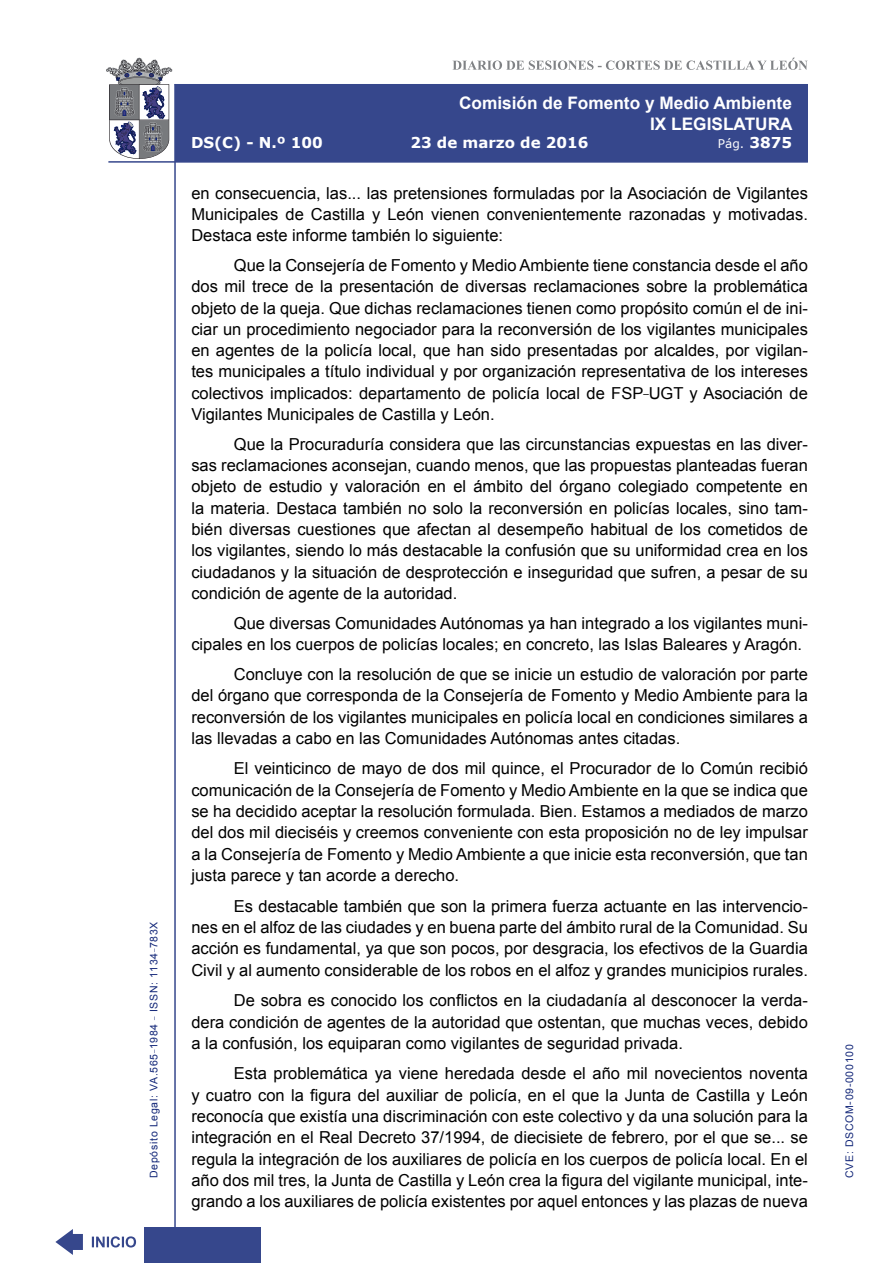
<style>
.page{position:relative;width:893px;height:1263px;background:#fff}
.page>*{position:absolute;margin:0;border:0;box-sizing:border-box;transform-origin:0 0}
.t1{font:700 17.25px "Arial";color:#fff}
.t2{font:16.5px/21.3px "Arial";color:#000;text-align:justify}
.t3{font:700 15px "Verdana";color:#fff}
.t4{font:12px "Verdana";color:#fff}
.t5{font:10.5px "Arial";letter-spacing:.065em;color:#122678}
.s1{font-weight:700;font-size:15px}
</style>
<div class="page">
<svg style="left:452px;top:58px;width:356px;height:12px"></svg>
<hr style="left:174px;top:84px;width:2px;height:1179px;background:#36478c">
<div style="left:144px;top:1227px;width:117px;height:36px;background:#36478c"></div>
<div style="left:175px;top:84px;width:633px;height:78px;background:#36478c"></div>
<hr style="left:108px;top:161px;width:700px;height:2px;background:#36478c">
<svg style="left:92px;top:1236px;width:44px;height:11px"></svg>
<svg style="left:55px;top:1229px;width:28px;height:26px"></svg>
<svg style="left:106px;top:58px;width:66px;height:101px"></svg>
<p class="t5" style="left:147px;top:1178px;width:258px;rotate:-90deg">Depósito Legal: VA.565<sup>_</sup>1984 <sup>_</sup> ISSN: 1134<sup>_</sup>783X</p>
<p class="t1" style="left:459px;top:92px;width:334px">Comisión de Fomento y Medio Ambiente</p>
<p class="t1" style="left:650px;top:113px;width:144px">IX LEGISLATURA</p>
<p class="t3" style="left:191px;top:132px;width:133px">DS(C) - N.º 100</p>
<p class="t3" style="left:410px;top:132px;width:180px">23 de marzo de 2016</p>
<p class="t4" style="left:718px;top:135px;width:76px">Pág. <span class="s1">3875</span></p>
<p class="t2" style="left:191px;top:183px;width:618px">en consecuencia, las... las pretensiones formuladas por la Asociación de Vigilantes Municipales de Castilla y León vienen convenientemente razonadas y motivadas.<br>Destaca este informe también lo siguiente:</p>
<p class="t2" style="left:191px;top:255px;width:618px;text-indent:43px">Que la Consejería de Fomento y Medio Ambiente tiene constancia desde el año dos mil trece de la presentación de diversas reclamaciones sobre la problemática objeto de la queja. Que dichas reclamaciones tienen como propósito común el de ini&shy;ciar un procedimiento negociador para la reconversión de los vigilantes municipales en agentes de la policía local, que han sido presentadas por alcaldes, por vigilan&shy;tes municipales a título individual y por organización representativa de los intereses colectivos implicados: departamento de policía local de FSP<sup>_</sup>UGT y Asociación de Vigilantes Municipales de Castilla y León.</p>
<p class="t2" style="left:191px;top:434px;width:618px;text-indent:43px">Que la Procuraduría considera que las circunstancias expuestas en las diver&shy;sas reclamaciones aconsejan, cuando menos, que las propuestas planteadas fueran objeto de estudio y valoración en el ámbito del órgano colegiado competente en la materia. Destaca también no solo la reconversión en policías locales, sino tam&shy;bién diversas cuestiones que afectan al desempeño habitual de los cometidos de los vigilantes, siendo lo más destacable la confusión que su uniformidad crea en los ciudadanos y la situación de desprotección e inseguridad que sufren, a pesar de su condición de agente de la autoridad.</p>
<p class="t2" style="left:191px;top:612px;width:618px;text-indent:43px">Que diversas Comunidades Autónomas ya han integrado a los vigilantes muni&shy;cipales en los cuerpos de policías locales; en concreto, las Islas Baleares y Aragón.</p>
<p class="t2" style="left:191px;top:664px;width:618px;text-indent:43px">Concluye con la resolución de que se inicie un estudio de valoración por parte del órgano que corresponda de la Consejería de Fomento y Medio Ambiente para la reconversión de los vigilantes municipales en policía local en condiciones similares a las llevadas a cabo en las Comunidades Autónomas antes citadas.</p>
<p class="t2" style="left:191px;top:758px;width:618px;text-indent:43px">El veinticinco de mayo de dos mil quince, el Procurador de lo Común recibió comunicación de la Consejería de Fomento y Medio Ambiente en la que se indica que se ha decidido aceptar la resolución formulada. Bien. Estamos a mediados de marzo del dos mil dieciséis y creemos conveniente con esta proposición no de ley impulsar a la Consejería de Fomento y Medio Ambiente a que inicie esta reconversión, que tan justa parece y tan acorde a derecho.</p>
<p class="t2" style="left:191px;top:895px;width:618px;text-indent:43px">Es destacable también que son la primera fuerza actuante en las intervencio&shy;nes en el alfoz de las ciudades y en buena parte del ámbito rural de la Comunidad. Su acción es fundamental, ya que son pocos, por desgracia, los efectivos de la Guardia Civil y al aumento considerable de los robos en el alfoz y grandes municipios rurales.</p>
<p class="t2" style="left:191px;top:990px;width:618px;text-indent:43px">De sobra es conocido los conflictos en la ciudadanía al desconocer la verda&shy;dera condición de agentes de la autoridad que ostentan, que muchas veces, debido a la confusión, los equiparan como vigilantes de seguridad privada.</p>
<p class="t2" style="left:191px;top:1063px;width:618px;text-indent:43px">Esta problemática ya viene heredada desde el año mil novecientos noventa y cuatro con la figura del auxiliar de policía, en el que la Junta de Castilla y León reconocía que existía una discriminación con este colectivo y da una solución para la integración en el Real Decreto 37/1994, de diecisiete de febrero, por el que se... se regula la integración de los auxiliares de policía en los cuerpos de policía local. En el año dos mil tres, la Junta de Castilla y León crea la figura del vigilante municipal, inte&shy;grando a los auxiliares de policía existentes por aquel entonces y las plazas de nueva</p>
<p class="t5" style="left:843px;top:1178px;width:135px;rotate:-90deg">CVE: DSCOM-09-000100</p>
</div>
